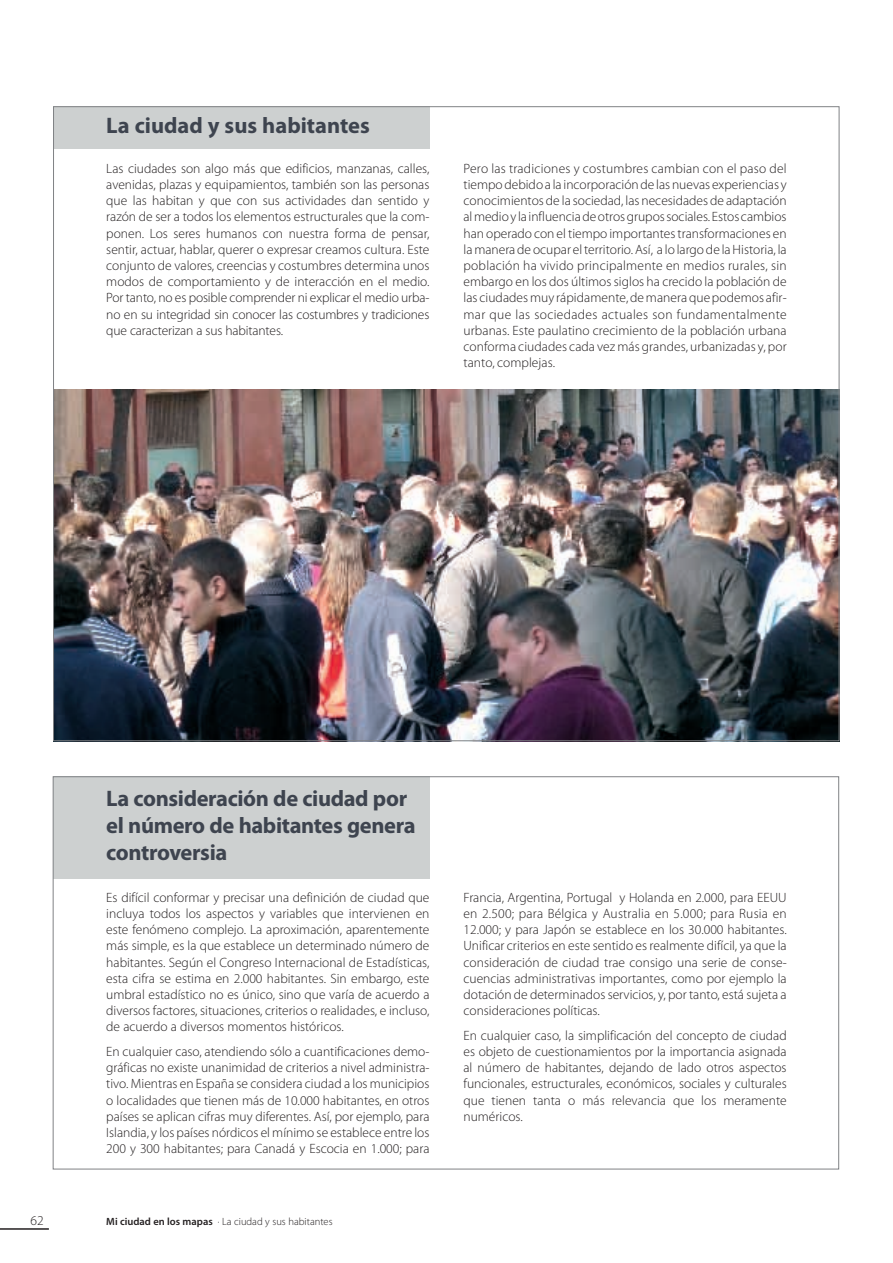
<style>
.page{position:relative;width:893px;height:1263px;background:#fff}
.page>*{position:absolute;margin:0;border:0;box-sizing:border-box;transform-origin:0 0}
.t1{font:700 22.5px/27px "Myriad Pro";letter-spacing:-.015em;color:#3e444f}
.t2{font:300 13.5px/16.2px "Myriad Pro";color:#231f20;text-align:justify}
.t3{font:300 10.5px "Myriad Pro";color:#231f20}
.s1{font-weight:600}
</style>
<div class="page">
<hr style="left:0;top:1228px;width:49px;height:2px;background:#231f20">
<div style="left:53px;top:106px;width:376px;height:43px;background:#cdd0d0"></div>
<div style="left:53px;top:776px;width:376px;height:102px;background:#cdd0d0"></div>
<img style="left:55px;top:390px;width:782px;height:349px">
<h1 class="t1" style="left:106px;top:114px;width:265px">La ciudad y sus habitantes</h1>
<p class="t2" style="left:106px;top:161px;width:325px">Las ciudades son algo más que edificios, manzanas, calles, avenidas, plazas y equipamientos, también son las personas que las habitan y que con sus actividades dan sentido y razón de ser a todos los elementos estructurales que la com&shy;ponen. Los seres humanos con nuestra forma de pensar, sentir, actuar, hablar, querer o expresar creamos cultura. Este conjunto de valores, creencias y costumbres determina unos modos de comportamiento y de interacción en el medio.<br>Por tanto, no es posible comprender ni explicar el medio urba&shy;no en su integridad sin conocer las costumbres y tradiciones que caracterizan a sus habitantes.</p>
<p class="t2" style="left:463px;top:161px;width:325px">Pero las tradiciones y costumbres cambian con el paso del tiempo debido a la incorporación de las nuevas experiencias y conocimientos de la sociedad, las necesidades de adaptación al medio y la influencia de otros grupos sociales. Estos cambios han operado con el tiempo importantes transformaciones en la manera de ocupar el territorio. Así, a lo largo de la Historia, la población ha vivido principalmente en medios rurales, sin embargo en los dos últimos siglos ha crecido la población de las ciudades muy rápidamente, de manera que podemos afir&shy;mar que las sociedades actuales son fundamentalmente urbanas. Este paulatino crecimiento de la población urbana conforma ciudades cada vez más grandes, urbanizadas y, por tanto, complejas.</p>
<h1 class="t1" style="left:106px;top:787px;width:311px">La consideración de ciudad por el número de habitantes genera controversia</h1>
<p class="t2" style="left:106px;top:890px;width:325px">Es difícil conformar y precisar una definición de ciudad que incluya todos los aspectos y variables que intervienen en este fenómeno complejo. La aproximación, aparentemente más simple, es la que establece un determinado número de habitantes. Según el Congreso Internacional de Estadísticas, esta cifra se estima en 2.000 habitantes. Sin embargo, este umbral estadístico no es único, sino que varía de acuerdo a diversos factores, situaciones, criterios o realidades, e incluso, de acuerdo a diversos momentos históricos.</p>
<p class="t2" style="left:106px;top:1044px;width:325px">En cualquier caso, atendiendo sólo a cuantificaciones demo&shy;gráficas no existe unanimidad de criterios a nivel administra&shy;tivo. Mientras en España se considera ciudad a los municipios o localidades que tienen más de 10.000 habitantes, en otros países se aplican cifras muy diferentes. Así, por ejemplo, para Islandia, y los países nórdicos el mínimo se establece entre los 200 y 300 habitantes; para Canadá y Escocia en 1.000; para</p>
<p class="t2" style="left:31px;top:1213px;width:15px">62</p>
<p class="t3" style="left:106px;top:1217px;width:228px"><span class="s1">Mi ciudad en los mapas</span> · La ciudad y sus habitantes</p>
<p class="t2" style="left:463px;top:890px;width:325px">Francia, Argentina, Portugal y Holanda en 2.000, para EEUU en 2.500; para Bélgica y Australia en 5.000; para Rusia en 12.000; y para Japón se establece en los 30.000 habitantes.<br>Unificar criterios en este sentido es realmente difícil, ya que la consideración de ciudad trae consigo una serie de conse&shy;cuencias administrativas importantes, como por ejemplo la dotación de determinados servicios, y, por tanto, está sujeta a consideraciones políticas.</p>
<p class="t2" style="left:463px;top:1028px;width:325px">En cualquier caso, la simplificación del concepto de ciudad es objeto de cuestionamientos por la importancia asignada al número de habitantes, dejando de lado otros aspectos funcionales, estructurales, económicos, sociales y culturales que tienen tanta o más relevancia que los meramente numéricos.</p>
</div>
